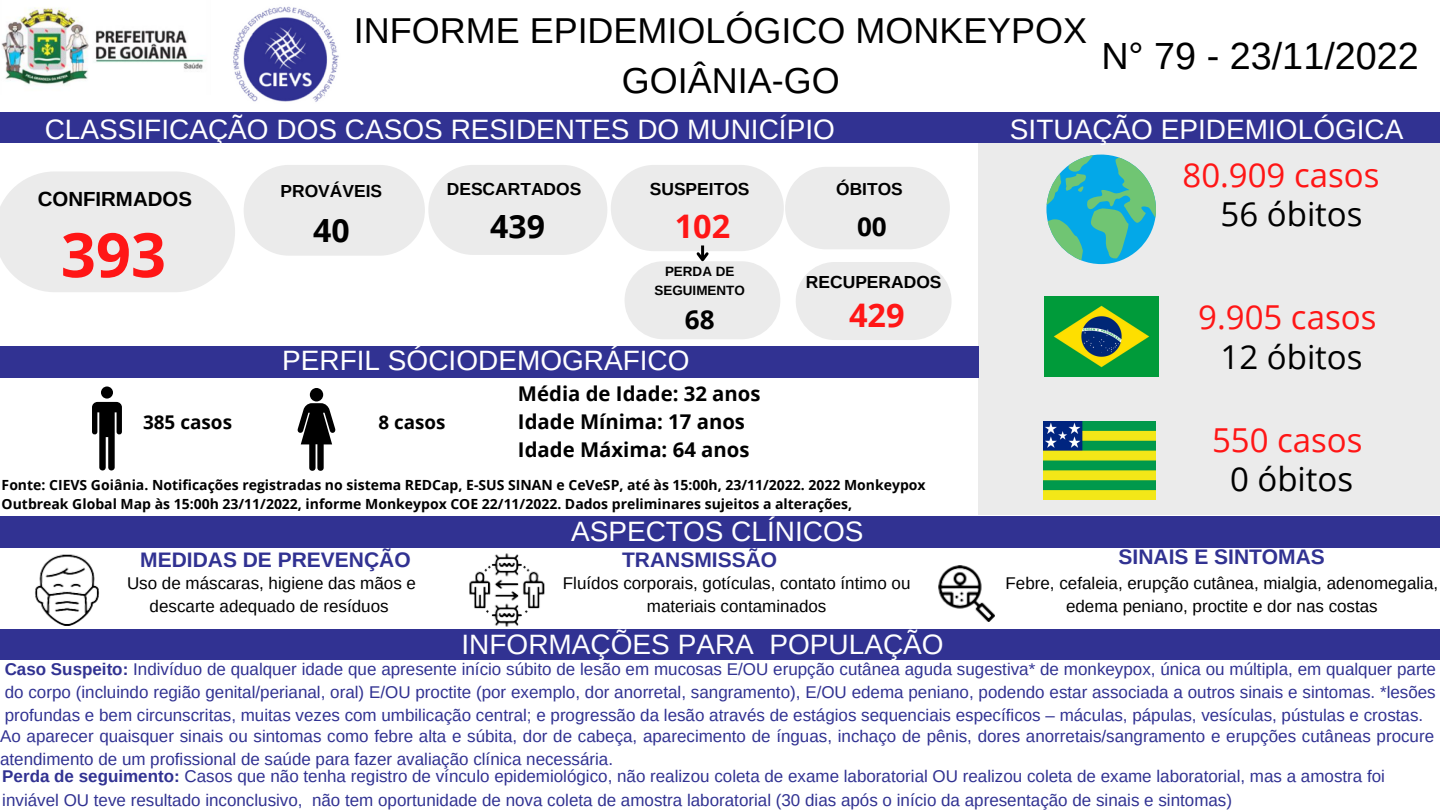
<style>
.page{position:relative;width:1440px;height:810px;background:#fff}
.page>*{position:absolute;margin:0;border:0;box-sizing:border-box;transform-origin:0 0}
.t1{font:700 61.4px "Open Sans";color:#ff1616}
.t2{font:37.8px "Arimo";color:#000}
.t3{font:36px/50.2px "Arimo";color:#000;text-align:center}
.t4{font:33px "Open Sans";color:#ff1616}
.t5{font:33px "Open Sans";color:#000}
.t6{font:700 32.5px "Open Sans";color:#ff1616}
.t7{font:700 32px "Open Sans";color:#000}
.t8{font:28px "Arimo";color:#fff}
.t9{font:28px "Arimo";color:#fefeff}
.t10{font:700 26.1px "Open Sans";color:#000}
.t11{font:700 21px "Arimo";color:#313292}
.t12{font:700 20.4px "Arimo";color:#000}
.t13{font:700 20.3px/28px "Open Sans";color:#000}
.t14{font:700 18.9px "Open Sans";color:#000}
.t15{font:700 18.8px "Open Sans";color:#000}
.t16{font:700 17.4px "Arimo";color:#000}
.t17{font:17px/23.2px "Arimo";color:#313292}
.t18{font:17px/23.2px "Arimo";color:#000;text-align:center}
.t19{font:700 14px/19.5px "Open Sans";color:#000}
.t20{font:700 13.4px/18.8px "Arimo";color:#000;text-align:center}
.s1{font-weight:700}
</style>
<div class="page">
<img style="left:1px;top:7px;width:205px;height:78px">
<img style="left:233px;top:6px;width:106px;height:96px">
<div style="left:978px;top:143px;width:462px;height:372px;background:#ebebeb"></div>
<img style="left:921px;top:547px;width:89px;height:75px">
<img style="left:469px;top:553px;width:76px;height:74px">
<img style="left:35px;top:554px;width:64px;height:72px">
<div style="left:0;top:112px;width:1440px;height:31px;background:#313292"></div>
<div style="left:0;top:516px;width:1440px;height:31px;background:#313292"></div>
<div style="left:611px;top:165px;width:173px;height:86px;background:#ebebeb;border-radius:43px"></div>
<svg style="left:0;top:171px;width:235px;height:121px;background:#ececec"></svg>
<div style="left:428px;top:165px;width:179px;height:90px;background:#ebebeb;border-radius:44px"></div>
<div style="left:244px;top:165px;width:181px;height:91px;background:#ebebeb;border-radius:45px"></div>
<div style="left:310px;top:388px;width:13px;height:13px;background:#000;border-radius:50%"></div>
<svg style="left:297px;top:403px;width:39px;height:68px"></svg>
<svg style="left:92px;top:386px;width:30px;height:84px"></svg>
<svg style="left:1046px;top:155px;width:110px;height:109px;background:#59c0c0"></svg>
<div style="left:0;top:629px;width:1440px;height:31px;background:#313292"></div>
<img style="left:1043px;top:421px;width:112px;height:79px">
<img style="left:1044px;top:296px;width:115px;height:80px">
<div style="left:785px;top:167px;width:165px;height:82px;background:#ebebeb;border-radius:41px"></div>
<div style="left:0;top:347px;width:978px;height:31px;background:#313292"></div>
<div style="left:625px;top:261px;width:155px;height:78px;background:#ebebeb;border-radius:39px"></div>
<div style="left:796px;top:262px;width:156px;height:78px;background:#ebebeb;border-radius:39px"></div>
<hr style="left:701px;top:245px;width:3px;height:15px;background:#000">
<svg style="left:696px;top:250px;width:13px;height:12px"></svg>
<h3 class="t3" style="left:354px;top:6px;width:735px">INFORME EPIDEMIOLÓGICO MONKEYPOX<br>GOIÂNIA-GO</h3>
<h2 class="t2" style="left:1101px;top:35px;width:319px">N° 79 - 23/11/2022</h2>
<h3 class="t8" style="left:45px;top:113px;width:792px">CLASSIFICAÇÃO DOS CASOS RESIDENTES DO MUNICÍPIO</h3>
<h3 class="t8" style="left:1010px;top:114px;width:395px">SITUAÇÃO EPIDEMIOLÓGICA</h3>
<h3 class="t4" style="left:1182px;top:151px;width:199px">80.909 casos</h3>
<p class="t16" style="left:836px;top:179px;width:68px">ÓBITOS</p>
<h3 class="t10" style="left:857px;top:208px;width:31px">00</h3>
<p class="t16" style="left:281px;top:182px;width:103px">PROVÁVEIS</p>
<p class="t16" style="left:447px;top:179px;width:136px">DESCARTADOS</p>
<p class="t16" style="left:650px;top:179px;width:101px">SUSPEITOS</p>
<p class="t12" style="left:38px;top:187px;width:156px">CONFIRMADOS</p>
<h3 class="t5" style="left:1221px;top:190px;width:143px">56 óbitos</h3>
<h3 class="t6" style="left:675px;top:204px;width:57px">102</h3>
<h3 class="t7" style="left:490px;top:204px;width:56px">439</h3>
<h3 class="t7" style="left:313px;top:208px;width:38px">40</h3>
<h1 class="t1" style="left:61px;top:212px;width:107px">393</h1>
<p class="t20" style="left:655px;top:262px;width:92px">PERDA DE<br>SEGUIMENTO</p>
<p class="t16" style="left:806px;top:272px;width:137px">RECUPERADOS</p>
<h3 class="t10" style="left:685px;top:301px;width:31px">68</h3>
<h3 class="t6" style="left:849px;top:293px;width:57px">429</h3>
<h3 class="t4" style="left:1198px;top:294px;width:180px">9.905 casos</h3>
<h3 class="t8" style="left:282px;top:345px;width:409px">PERFIL SÓCIODEMOGRÁFICO</h3>
<p class="t14" style="left:143px;top:409px;width:91px">385 casos</p>
<p class="t15" style="left:379px;top:409px;width:68px">8 casos</p>
<p class="t13" style="left:518px;top:379px;width:244px">Média de Idade: 32 anos<br>Idade Mínima: 17 anos<br>Idade Máxima: 64 anos</p>
<p class="t19" style="left:2px;top:474px;width:926px">Fonte: CIEVS Goiânia. Notificações registradas no sistema REDCap, E-SUS SINAN e CeVeSP, até às 15:00h, 23/11/2022. 2022 Monkeypox<br>Outbreak Global Map às 15:00h 23/11/2022, informe Monkeypox COE 22/11/2022. Dados preliminares sujeitos a alterações,</p>
<h3 class="t8" style="left:571px;top:516px;width:294px">ASPECTOS CLÍNICOS</h3>
<h3 class="t5" style="left:1221px;top:334px;width:143px">12 óbitos</h3>
<h3 class="t4" style="left:1212px;top:417px;width:152px">550 casos</h3>
<h3 class="t5" style="left:1230px;top:456px;width:125px">0 óbitos</h3>
<p class="t11" style="left:140px;top:548px;width:272px">MEDIDAS DE PREVENÇÃO</p>
<p class="t11" style="left:622px;top:548px;width:157px">TRANSMISSÃO</p>
<p class="t11" style="left:1119px;top:545px;width:208px">SINAIS E SINTOMAS</p>
<p class="t18" style="left:127px;top:572px;width:291px">Uso de máscaras, higiene das mãos e descarte adequado de resíduos</p>
<p class="t18" style="left:563px;top:572px;width:349px">Fluídos corporais, gotículas, contato íntimo ou materiais contaminados</p>
<h3 class="t9" style="left:461px;top:629px;width:484px">INFORMAÇÕES PARA POPULAÇÃO</h3>
<p class="t18" style="left:1006px;top:572px;width:434px">Febre, cefaleia, erupção cutânea, mialgia, adenomegalia, edema peniano, proctite e dor nas costas</p>
<p class="t17" style="left:5px;top:657px;width:1433px;text-align:justify"><span class="s1">Caso Suspeito:</span> Indivíduo de qualquer idade que apresente início súbito de lesão em mucosas E/OU erupção cutânea aguda sugestiva* de monkeypox, única ou múltipla, em qualquer parte do corpo (incluindo região genital/perianal, oral) E/OU proctite (por exemplo, dor anorretal, sangramento), E/OU edema peniano, podendo estar associada a outros sinais e sintomas. *lesões profundas e bem circunscritas, muitas vezes com umbilicação central; e progressão da lesão através de estágios sequenciais específicos – máculas, pápulas, vesículas, pústulas e crostas.</p>
<p class="t17" style="left:0;top:724px;width:1436px">Ao aparecer quaisquer sinais ou sintomas como febre alta e súbita, dor de cabeça, aparecimento de ínguas, inchaço de pênis, dores anorretais/sangramento e erupções cutâneas procure atendimento de um profissional de saúde para fazer avaliação clínica necessária.</p>
<p class="t17" style="left:2px;top:765px;width:1384px"><span class="s1">Perda de seguimento:</span> Casos que não tenha registro de vínculo epidemiológico, não realizou coleta de exame laboratorial OU realizou coleta de exame laboratorial, mas a amostra foi inviável OU teve resultado inconclusivo, não tem oportunidade de nova coleta de amostra laboratorial (30 dias após o início da apresentação de sinais e sintomas)</p>
</div>
